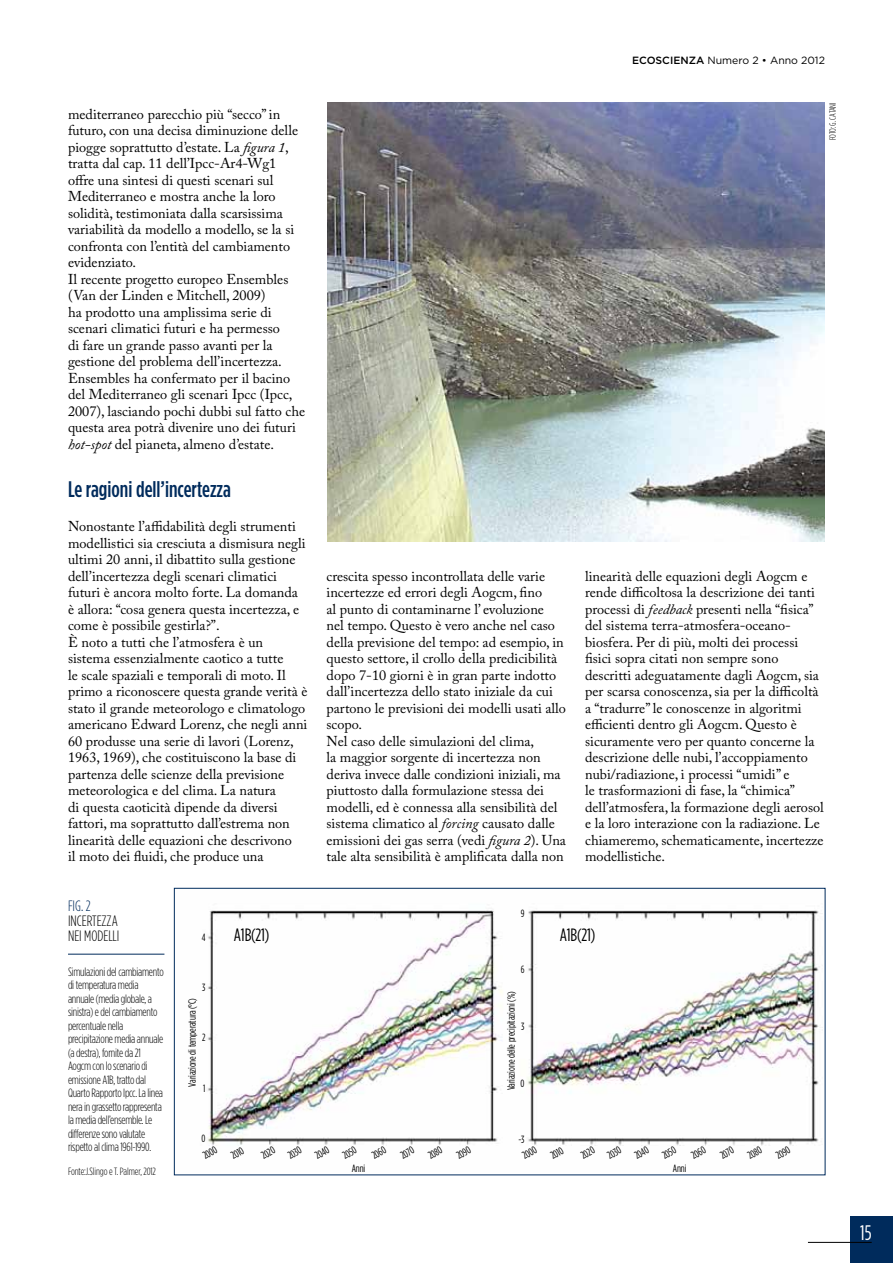
<style>
.page{position:relative;width:893px;height:1263px;background:#fff}
.page>*{position:absolute;margin:0;border:0;box-sizing:border-box;transform-origin:0 0}
.t1{font:500 22.5px "Gotham Condensed";color:#002b5c}
.t2{font:21px "Gotham Condensed";color:#fff}
.t3{font:17.85px "Gotham Condensed";letter-spacing:-.01em;color:#000}
.t4{font:300 15px/15px "Gotham Condensed";color:#000}
.t5{font:300 15px "Gotham Condensed";color:#002b5c}
.t6{font:14.25px/16.5px "Adobe Caslon Pro";color:#000}
.t7{font:300 12px/13.5px "Gotham Condensed";letter-spacing:-.02em;color:#000}
.t8{font:10.5px "Gotham Condensed";letter-spacing:-.01em;color:#000}
.t9{font:300 10.5px "Gotham Condensed";letter-spacing:-.01em;color:#000}
.t10{font:10.5px "Gotham";color:#000}
.t11{font:condensed 10.5px "Gotham HTF";color:#000}
.t12{font:300 9px "Gotham Condensed";letter-spacing:-.025em;color:#000}
.s1{font-weight:500}
.s2{font-style:italic}
</style>
<div class="page">
<div style="left:850px;top:1216px;width:43px;height:47px;background:#002b5c"></div>
<hr style="left:808px;top:1242px;width:64px;height:1px;background:#000">
<img style="left:327px;top:102px;width:498px;height:440px">
<hr style="left:68px;top:954px;width:96px;height:1px;background:#002b5c">
<img style="left:207px;top:910px;width:616px;height:236px">
<p class="t10" style="left:632px;top:55px;width:194px"><span class="s1">ECOSCIENZA</span> Numero 2 • Anno 2012</p>
<p class="t12" style="left:828px;top:140px;width:39px;rotate:-90deg">FOTO: G. CATANI</p>
<p class="t6" style="left:68px;top:105px;width:239px">mediterraneo parecchio più “secco” in futuro, con una decisa diminuzione delle piogge soprattutto d’estate. La <span class="s2">figura 1</span>, tratta dal cap. 11 dell’Ipcc-Ar4-Wg1 offre una sintesi di questi scenari sul Mediterraneo e mostra anche la loro solidità, testimoniata dalla scarsissima variabilità da modello a modello, se la si confronta con l’entità del cambiamento evidenziato.<br>Il recente progetto europeo Ensembles (Van der Linden e Mitchell, 2009)<br>ha prodotto una amplissima serie di scenari climatici futuri e ha permesso<br>di fare un grande passo avanti per la gestione del problema dell’incertezza.<br>Ensembles ha confermato per il bacino del Mediterraneo gli scenari Ipcc (Ipcc, 2007), lasciando pochi dubbi sul fatto che questa area potrà divenire uno dei futuri <span class="s2">hot-spot</span> del pianeta, almeno d’estate.</p>
<h1 class="t1" style="left:68px;top:476px;width:164px">Le ragioni dell’incertezza</h1>
<p class="t6" style="left:68px;top:518px;width:241px">Nonostante l’affidabilità degli strumenti modellistici sia cresciuta a dismisura negli ultimi 20 anni, il dibattito sulla gestione dell’incertezza degli scenari climatici futuri è ancora molto forte. La domanda è allora: “cosa genera questa incertezza, e come è possibile gestirla?”.<br>È noto a tutti che l’atmosfera è un sistema essenzialmente caotico a tutte<br>le scale spaziali e temporali di moto. Il primo a riconoscere questa grande verità è stato il grande meteorologo e climatologo americano Edward Lorenz, che negli anni 60 produsse una serie di lavori (Lorenz, 1963, 1969), che costituiscono la base di partenza delle scienze della previsione meteorologica e del clima. La natura<br>di questa caoticità dipende da diversi fattori, ma soprattutto dall’estrema non linearità delle equazioni che descrivono<br>il moto dei fluidi, che produce una</p>
<p class="t5" style="left:68px;top:898px;width:24px">FIG. 2</p>
<p class="t4" style="left:68px;top:913px;width:51px">INCERTEZZA nei modelli</p>
<p class="t7" style="left:68px;top:965px;width:97px">Simulazioni del cambiamento di temperatura media annuale (media globale, a sinistra) e del cambiamento percentuale nella precipitazione media annuale (a destra), fornite da 21<br>Aogcm con lo scenario di emissione A1B, tratto dal<br>Quarto Rapporto Ipcc. La linea nera in grassetto rappresenta la media dell’ensemble. Le differenze sono valutate rispetto al clima 1961-1990.</p>
<p class="t9" style="left:68px;top:1166px;width:89px">Fonte:J.Slingo e T. Palmer, 2012</p>
<p class="t6" style="left:585px;top:567px;width:240px">linearità delle equazioni degli Aogcm e rende difficoltosa la descrizione dei tanti processi di <span class="s2">feedback</span> presenti nella “fisica” del sistema terra-atmosfera-oceano&shy;biosfera. Per di più, molti dei processi fisici sopra citati non sempre sono descritti adeguatamente dagli Aogcm, sia per scarsa conoscenza, sia per la difficoltà a “tradurre” le conoscenze in algoritmi efficienti dentro gli Aogcm. Questo è sicuramente vero per quanto concerne la descrizione delle nubi, l’accoppiamento nubi/radiazione, i processi “umidi” e<br>le trasformazioni di fase, la “chimica” dell’atmosfera, la formazione degli aerosol e la loro interazione con la radiazione. Le chiameremo, schematicamente, incertezze modellistiche.</p>
<p class="t6" style="left:327px;top:567px;width:241px">crescita spesso incontrollata delle varie incertezze ed errori degli Aogcm, fino<br>al punto di contaminarne l’ evoluzione<br>nel tempo. Questo è vero anche nel caso della previsione del tempo: ad esempio, in questo settore, il crollo della predicibilità dopo 7-10 giorni è in gran parte indotto dall’incertezza dello stato iniziale da cui partono le previsioni dei modelli usati allo scopo.<br>Nel caso delle simulazioni del clima,<br>la maggior sorgente di incertezza non deriva invece dalle condizioni iniziali, ma piuttosto dalla formulazione stessa dei modelli, ed è connessa alla sensibilità del sistema climatico al <span class="s2">forcing</span> causato dalle emissioni dei gas serra (vedi <span class="s2">figura 2</span>). Una tale alta sensibilità è amplificata dalla non</p>
<p class="t11" style="left:521px;top:907px;width:5px">9</p>
<p class="t3" style="left:234px;top:925px;width:37px">A1B(21)</p>
<p class="t3" style="left:560px;top:925px;width:37px">A1B(21)</p>
<p class="t11" style="left:202px;top:931px;width:5px">4</p>
<p class="t11" style="left:521px;top:964px;width:5px">6</p>
<p class="t11" style="left:202px;top:982px;width:5px">3</p>
<p class="t8" style="left:506px;top:1090px;width:101px;rotate:-90deg">Variazione delle precipitazioni (%)</p>
<p class="t8" style="left:187px;top:1087px;width:90px;rotate:-90deg">Variazione di temperatura (°C)</p>
<p class="t11" style="left:521px;top:1021px;width:5px">3</p>
<p class="t11" style="left:202px;top:1032px;width:5px">2</p>
<p class="t11" style="left:521px;top:1077px;width:5px">0</p>
<p class="t11" style="left:203px;top:1082px;width:4px">1</p>
<p class="t11" style="left:202px;top:1132px;width:5px">0</p>
<p class="t11" style="left:519px;top:1134px;width:7px">-3</p>
<p class="t8" style="left:201px;top:1151px;width:17px;rotate:-30deg">2000</p>
<p class="t8" style="left:229px;top:1151px;width:15px;rotate:-30deg">2010</p>
<p class="t8" style="left:259px;top:1151px;width:16px;rotate:-30deg">2020</p>
<p class="t8" style="left:286px;top:1151px;width:16px;rotate:-30deg">2030</p>
<p class="t8" style="left:313px;top:1151px;width:16px;rotate:-30deg">2040</p>
<p class="t8" style="left:340px;top:1151px;width:16px;rotate:-30deg">2050</p>
<p class="t8" style="left:370px;top:1151px;width:16px;rotate:-30deg">2060</p>
<p class="t8" style="left:398px;top:1151px;width:15px;rotate:-30deg">2070</p>
<p class="t8" style="left:426px;top:1151px;width:16px;rotate:-30deg">2080</p>
<p class="t8" style="left:454px;top:1151px;width:16px;rotate:-30deg">2090</p>
<p class="t8" style="left:520px;top:1151px;width:17px;rotate:-30deg">2000</p>
<p class="t8" style="left:548px;top:1151px;width:15px;rotate:-30deg">2010</p>
<p class="t8" style="left:579px;top:1151px;width:16px;rotate:-30deg">2020</p>
<p class="t8" style="left:605px;top:1151px;width:16px;rotate:-30deg">2030</p>
<p class="t8" style="left:632px;top:1151px;width:16px;rotate:-30deg">2040</p>
<p class="t8" style="left:660px;top:1151px;width:16px;rotate:-30deg">2050</p>
<p class="t8" style="left:689px;top:1151px;width:16px;rotate:-30deg">2060</p>
<p class="t8" style="left:718px;top:1151px;width:15px;rotate:-30deg">2070</p>
<p class="t8" style="left:746px;top:1151px;width:16px;rotate:-30deg">2080</p>
<p class="t8" style="left:774px;top:1151px;width:16px;rotate:-30deg">2090</p>
<p class="t8" style="left:352px;top:1162px;width:15px">Anni</p>
<p class="t8" style="left:673px;top:1162px;width:15px">Anni</p>
<h2 class="t2" style="left:860px;top:1221px;width:13px">15</h2>
</div>
